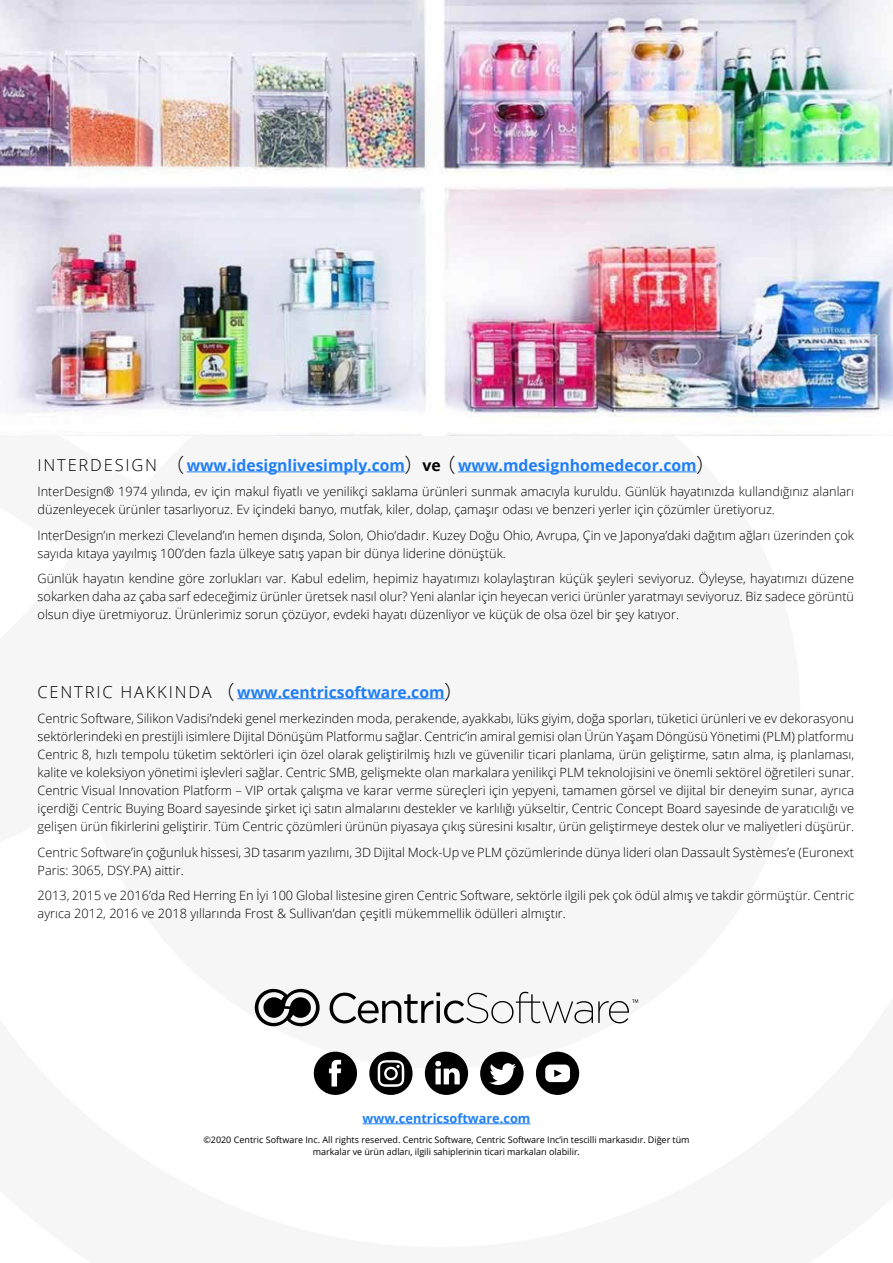
<style>
.page{position:relative;width:893px;height:1263px;background:#fff}
.page>*{position:absolute;margin:0;border:0;box-sizing:border-box;transform-origin:0 0}
.t1{font:300 16.5px "Open Sans";letter-spacing:.11em;color:#000}
.t2{font:700 15.75px "Open Sans";color:#1f7ef6}
.t3{font:300 12.75px/18px "Open Sans";color:#000}
.t4{font:700 12.75px "Open Sans";color:#1f7ef6}
.t5{font:9px/12px "Open Sans";letter-spacing:-.005em;color:#000;text-align:center}
.s1{font-family:"Lulo Clean One";font-weight:400;color:#000}
.s2{color:#000}
.s3{font-weight:300;font-size:16.5px;color:#000}
</style>
<div class="page">
<hr style="left:363px;top:1123px;width:167px;height:1px;background:#1f7ef6">
<svg style="left:255px;top:989px;width:65px;height:37px"></svg>
<svg style="left:330px;top:992px;width:308px;height:31px"></svg>
<svg style="left:314px;top:1052px;width:43px;height:43px"></svg>
<svg style="left:369px;top:1052px;width:44px;height:43px"></svg>
<div style="left:387px;top:1069px;width:8px;height:9px;background:#000;border-radius:50%"></div>
<svg style="left:536px;top:1052px;width:43px;height:43px"></svg>
<svg style="left:425px;top:1052px;width:43px;height:43px"></svg>
<svg style="left:480px;top:1052px;width:44px;height:43px"></svg>
<hr style="left:187px;top:471px;width:218px;height:1px;background:#1f7ef6">
<hr style="left:458px;top:471px;width:239px;height:1px;background:#1f7ef6">
<hr style="left:237px;top:698px;width:208px;height:1px;background:#1f7ef6">
<img style="left:0;top:0;width:893px;height:435px">
<p class="t1" style="left:38px;top:453px;width:121px">INTERDESIGN</p>
<p class="t2" style="left:178px;top:454px;width:529px"><span class="s1">(</span>www.idesignlivesimply.com<span class="s1">)</span> <span class="s2">ve</span> <span class="s1">(</span>www.mdesignhomedecor.com<span class="s1">)</span></p>
<p class="t3" style="left:38px;top:482px;width:818px">InterDesign® 1974 yılında, ev için makul fiyatlı ve yenilikçi saklama ürünleri sunmak amacıyla kuruldu. Günlük hayatınızda kullandığınız alanları düzenleyecek ürünler tasarlıyoruz. Ev içindeki banyo, mutfak, kiler, dolap, çamaşır odası ve benzeri yerler için çözümler üretiyoruz.</p>
<p class="t3" style="left:38px;top:526px;width:818px">InterDesign’ın merkezi Cleveland’ın hemen dışında, Solon, Ohio’dadır. Kuzey Doğu Ohio, Avrupa, Çin ve Japonya’daki dağıtım ağları üzerinden çok sayıda kıtaya yayılmış 100’den fazla ülkeye satış yapan bir dünya liderine dönüştük.</p>
<p class="t3" style="left:38px;top:569px;width:818px;text-align:justify">Günlük hayatın kendine göre zorlukları var. Kabul edelim, hepimiz hayatımızı kolaylaştıran küçük şeyleri seviyoruz. Öyleyse, hayatımızı düzene sokarken daha az çaba sarf edeceğimiz ürünler üretsek nasıl olur? Yeni alanlar için heyecan verici ürünler yaratmayı seviyoruz. Biz sadece görüntü olsun diye üretmiyoruz. Ürünlerimiz sorun çözüyor, evdeki hayatı düzenliyor ve küçük de olsa özel bir şey katıyor.</p>
<p class="t2" style="left:38px;top:681px;width:418px"><span class="s3">CENTRIC HAKKINDA</span> <span class="s1">(</span>www.centricsoftware.com<span class="s1">)</span></p>
<p class="t3" style="left:38px;top:709px;width:818px;text-align:justify">Centric Software, Silikon Vadisi’ndeki genel merkezinden moda, perakende, ayakkabı, lüks giyim, doğa sporları, tüketici ürünleri ve ev dekorasyonu sektörlerindeki en prestijli isimlere Dijital Dönüşüm Platformu sağlar. Centric’in amiral gemisi olan Ürün Yaşam Döngüsü Yönetimi (PLM) platformu Centric 8, hızlı tempolu tüketim sektörleri için özel olarak geliştirilmiş hızlı ve güvenilir ticari planlama, ürün geliştirme, satın alma, iş planlaması, kalite ve koleksiyon yönetimi işlevleri sağlar. Centric SMB, gelişmekte olan markalara yenilikçi PLM teknolojisini ve önemli sektörel öğretileri sunar.<br>Centric Visual Innovation Platform – VIP ortak çalışma ve karar verme süreçleri için yepyeni, tamamen görsel ve dijital bir deneyim sunar, ayrıca içerdiği Centric Buying Board sayesinde şirket içi satın almalarını destekler ve karlılığı yükseltir, Centric Concept Board sayesinde de yaratıcılığı ve gelişen ürün fikirlerini geliştirir. Tüm Centric çözümleri ürünün piyasaya çıkış süresini kısaltır, ürün geliştirmeye destek olur ve maliyetleri düşürür.</p>
<p class="t3" style="left:38px;top:843px;width:818px">Centric Software’in çoğunluk hissesi, 3D tasarım yazılımı, 3D Dijital Mock-Up ve PLM çözümlerinde dünya lideri olan Dassault Systèmes’e (Euronext<br>Paris: 3065, DSY.PA) aittir.</p>
<p class="t3" style="left:38px;top:886px;width:818px">2013, 2015 ve 2016’da Red Herring En İyi 100 Global listesine giren Centric Software, sektörle ilgili pek çok ödül almış ve takdir görmüştür. Centric ayrıca 2012, 2016 ve 2018 yıllarında Frost &amp; Sullivan’dan çeşitli mükemmellik ödülleri almıştır.</p>
<p class="t4" style="left:363px;top:1109px;width:169px">www.centricsoftware.com</p>
<p class="t5" style="left:203px;top:1134px;width:488px">©2020 Centric Software Inc. All rights reserved. Centric Software, Centric Software Inc’in tescilli markasıdır. Diğer tüm markalar ve ürün adları, ilgili sahiplerinin ticari markaları olabilir.</p>
</div>
